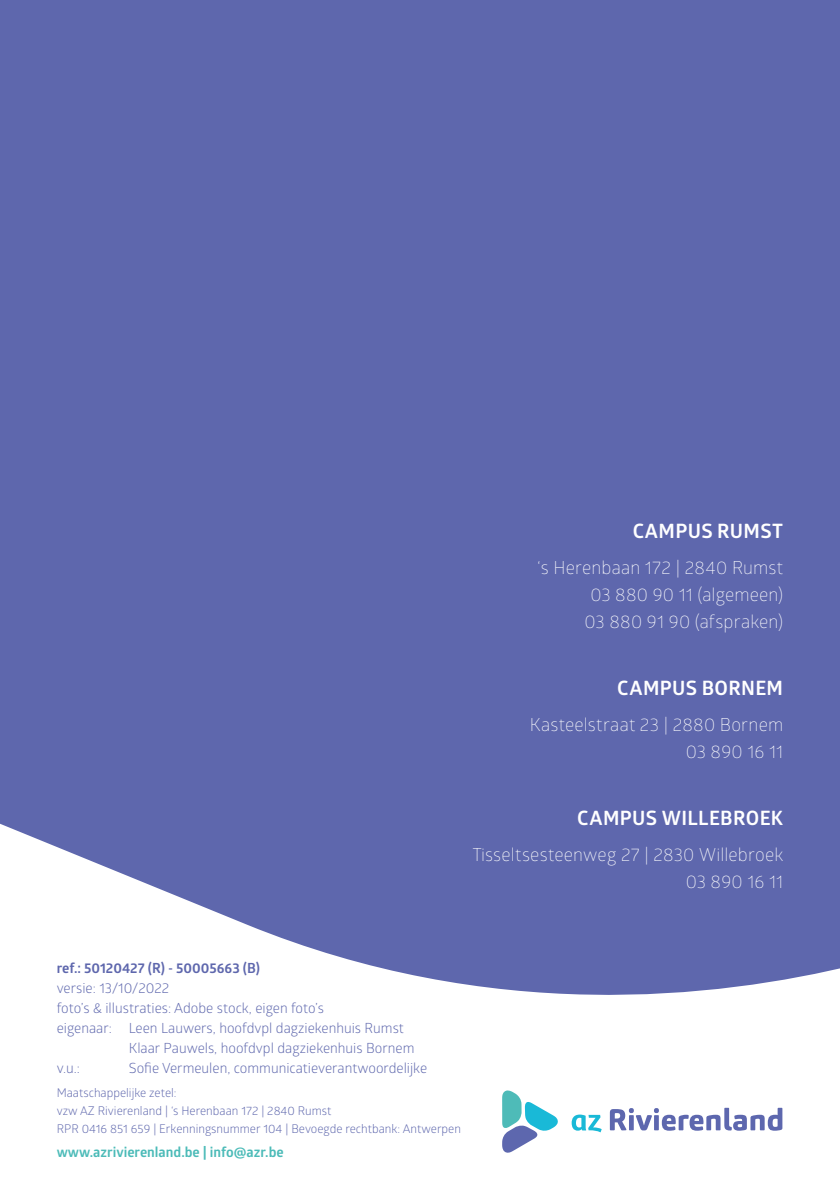
<style>
.page{position:relative;width:840px;height:1191px;background:#fff}
.page>*{position:absolute;margin:0;border:0;box-sizing:border-box;transform-origin:0 0}
.t1{font:700 19.8px "Glober";letter-spacing:.015em;color:#fff}
.t2{font:300 18px/27px "Glober";letter-spacing:.01em;color:#fff;text-align:right}
.t3{font:14px "Glober";color:#5e67ad}
.t4{font:700 14px "Glober";color:#4cbbb8}
.t5{font:700 14px "Glober";color:#5e67ad}
.t6{font:12px/18px "Glober";color:#5e67ad}
</style>
<div class="page">
<div style="left:0;top:0;width:839px;height:1191px;background:#5e67ad"></div>
<svg style="left:0;top:823px;width:839px;height:368px;fill:#fff"></svg>
<svg style="left:502px;top:1090px;width:55px;height:62px"></svg>
<svg style="left:571px;top:1114px;width:30px;height:18px"></svg>
<svg style="left:609px;top:1107px;width:173px;height:23px"></svg>
<h1 class="t1" style="left:632px;top:517px;width:152px">CAMPUS RUMST</h1>
<p class="t2" style="left:537px;top:553px;width:247px">‘s Herenbaan 172 | 2840 Rumst<br>03 880 90 11 (algemeen)<br>03 880 91 90 (afspraken)</p>
<h1 class="t1" style="left:617px;top:674px;width:167px">CAMPUS BORNEM</h1>
<p class="t2" style="left:529px;top:710px;width:255px">Kasteelstraat 23 | 2880 Bornem<br>03 890 16 11</p>
<h1 class="t1" style="left:577px;top:804px;width:207px">CAMPUS WILLEBROEK</h1>
<p class="t2" style="left:472px;top:840px;width:312px">Tisseltsesteenweg 27 | 2830 Willebroek<br>03 890 16 11</p>
<p class="t5" style="left:57px;top:958px;width:204px">ref.: 50120427 (R) - 50005663 (B)</p>
<p class="t3" style="left:57px;top:978px;width:114px">versie: 13/10/2022</p>
<p class="t3" style="left:57px;top:998px;width:268px">foto’s &amp; illustraties: Adobe stock, eigen foto’s</p>
<p class="t3" style="left:57px;top:1018px;width:348px">eigenaar: Leen Lauwers, hoofdvpl dagziekenhuis Rumst</p>
<p class="t3" style="left:129px;top:1038px;width:287px">Klaar Pauwels, hoofdvpl dagziekenhuis Bornem</p>
<p class="t3" style="left:57px;top:1058px;width:25px">v.u.:</p>
<p class="t3" style="left:129px;top:1058px;width:299px">Sofie Vermeulen, communicatieverantwoordelijke</p>
<p class="t6" style="left:57px;top:1083px;width:405px">Maatschappelijke zetel:<br>vzw AZ Rivierenland | ‘s Herenbaan 172 | 2840 Rumst<br>RPR 0416 851 659 | Erkenningsnummer 104 | Bevoegde rechtbank: Antwerpen</p>
<p class="t4" style="left:57px;top:1142px;width:228px">www.azrivierenland.be | info@azr.be</p>
</div>
